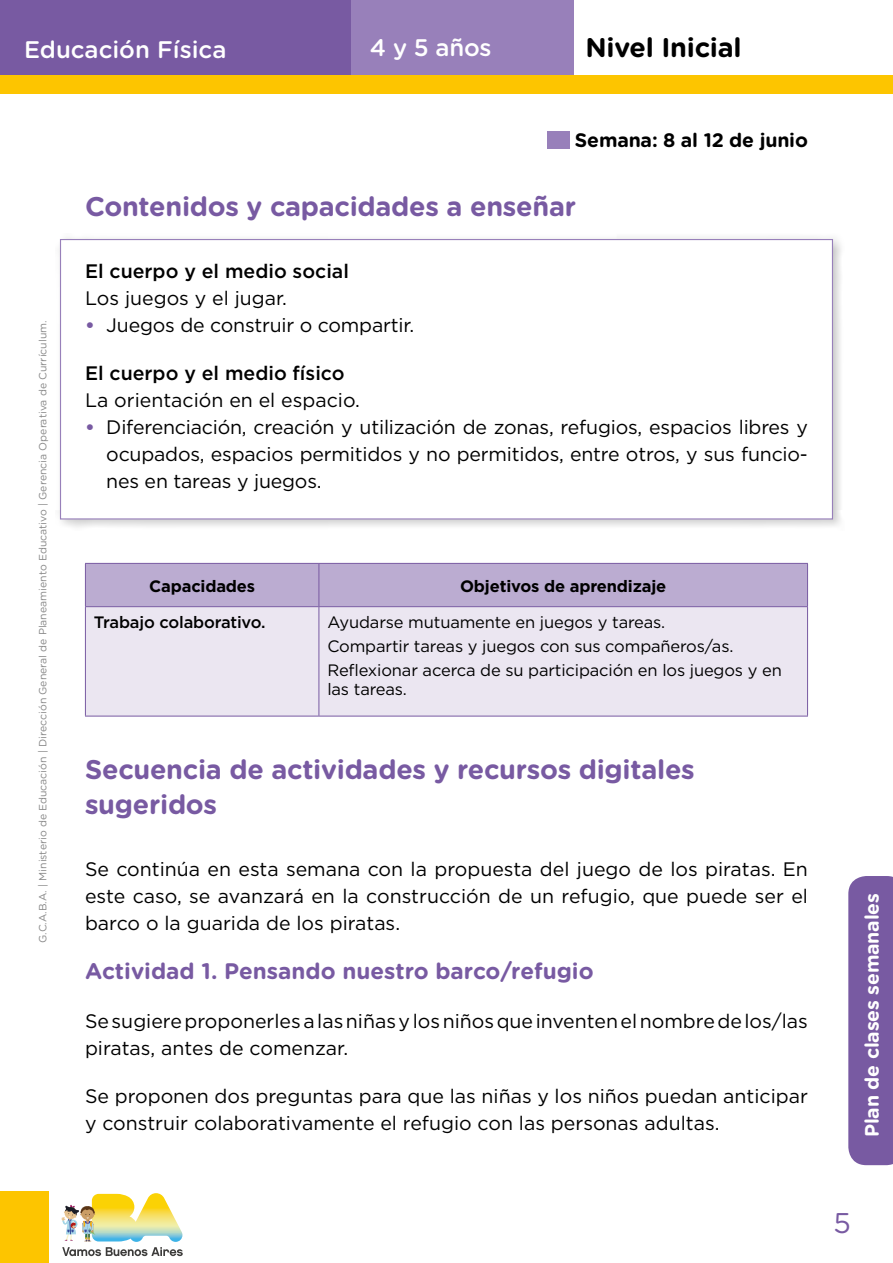
<style>
.page{position:relative;width:893px;height:1263px;background:#fff}
.page>*{position:absolute;margin:0;border:0;box-sizing:border-box;transform-origin:0 0}
.t1{font:28.5px "Gotham Rounded";color:#785aa2}
.t2{font:700 27px/34.5px "Gotham Rounded";letter-spacing:-.01em;color:#785aa2}
.t3{font:700 27px "Gotham Rounded";letter-spacing:-.01em;color:#000}
.t4{font:500 24px "Gotham Rounded";color:#fff}
.t5{font:700 22.5px "Gotham Rounded";color:#785aa2}
.t6{font:19.5px/27px "Gotham";color:#000;text-align:justify}
.t7{font:500 19.5px "Gotham";color:#000}
.t8{font:700 19.5px "Gotham Rounded";letter-spacing:-.01em;color:#fff}
.t9{font:700 19.5px "Gotham Rounded";letter-spacing:-.01em;color:#000}
.t10{font:16.5px/23.7px "Gotham";letter-spacing:-.01em;color:#000}
.t11{font:700 16.5px "Gotham";letter-spacing:-.01em;color:#000}
.t12{font:500 16.5px "Gotham";letter-spacing:-.01em;color:#000}
.t13{font:10.5px "Gotham Rounded";color:#878787}
.s1{font-weight:700;color:#785aa2}
</style>
<div class="page">
<div style="left:0;top:0;width:351px;height:78px;background:#785aa2"></div>
<div style="left:351px;top:0;width:223px;height:78px;background:#9880ba"></div>
<div style="left:0;top:75px;width:893px;height:19px;background:#fdc500"></div>
<svg style="left:848px;top:876px;width:45px;height:289px;background:#7c5fa5"></svg>
<div style="left:0;top:1191px;width:48px;height:72px;background:#fdc500"></div>
<svg style="left:61px;top:1193px;width:122px;height:63px"></svg>
<div style="left:55px;top:233px;width:789px;height:297px;background:#000;opacity:.22"></div>
<div style="left:60px;top:239px;width:773px;height:280px;background:#fff;border:1px solid #9880ba"></div>
<div style="left:547px;top:131px;width:22px;height:18px;background:#9880ba"></div>
<div style="left:86px;top:564px;width:721px;height:42px;background:#bbacd1"></div>
<div style="left:86px;top:607px;width:721px;height:109px;background:#ebe6f1"></div>
<hr style="left:85px;top:563px;width:234px;height:1px;background:#785aa2">
<hr style="left:85px;top:564px;width:1px;height:42px;background:#785aa2">
<hr style="left:319px;top:563px;width:489px;height:1px;background:#785aa2">
<hr style="left:319px;top:564px;width:1px;height:42px;background:#785aa2">
<hr style="left:807px;top:564px;width:1px;height:42px;background:#785aa2">
<hr style="left:85px;top:606px;width:234px;height:1px;background:#785aa2">
<hr style="left:85px;top:607px;width:1px;height:109px;background:#785aa2">
<hr style="left:319px;top:606px;width:489px;height:1px;background:#785aa2">
<hr style="left:319px;top:607px;width:1px;height:109px;background:#785aa2">
<hr style="left:807px;top:607px;width:1px;height:109px;background:#785aa2">
<hr style="left:85px;top:716px;width:234px;height:1px;background:#785aa2">
<hr style="left:319px;top:716px;width:489px;height:1px;background:#785aa2">
<p class="t4" style="left:24px;top:32px;width:204px">Educación Física</p>
<p class="t4" style="left:370px;top:31px;width:123px">4 y 5 años</p>
<h2 class="t3" style="left:585px;top:28px;width:158px">Nivel Inicial</h2>
<p class="t9" style="left:575px;top:126px;width:234px">Semana: 8 al 12 de junio</p>
<p class="t13" style="left:36px;top:943px;width:624px;rotate:-90deg">G.C.A.B.A. | Ministerio de Educación | Dirección General de Planeamiento Educativo | Gerencia Operativa de Currículum.</p>
<h2 class="t2" style="left:85px;top:188px;width:493px">Contenidos y capacidades a enseñar</h2>
<p class="t7" style="left:85px;top:258px;width:265px">El cuerpo y el medio social</p>
<p class="t6" style="left:85px;top:284px;width:204px">Los juegos y el jugar.</p>
<p class="t6" style="left:85px;top:311px;width:331px"><span class="s1">•</span> Juegos de construir o compartir.</p>
<p class="t7" style="left:85px;top:360px;width:261px">El cuerpo y el medio físico</p>
<p class="t6" style="left:85px;top:386px;width:276px">La orientación en el espacio.</p>
<p class="t6" style="left:106px;top:413px;width:703px;text-indent:-21px"><span class="s1">•</span> Diferenciación, creación y utilización de zonas, refugios, espacios libres y ocupados, espacios permitidos y no permitidos, entre otros, y sus funcio&shy;nes en tareas y juegos.</p>
<p class="t11" style="left:149px;top:575px;width:108px">Capacidades</p>
<p class="t11" style="left:460px;top:575px;width:208px">Objetivos de aprendizaje</p>
<p class="t12" style="left:94px;top:612px;width:173px">Trabajo colaborativo.</p>
<p class="t10" style="left:327px;top:610px;width:456px">Ayudarse mutuamente en juegos y tareas.<br>Compartir tareas y juegos con sus compañeros/as.<br>Reflexionar acerca de su participación en los juegos y en</p>
<p class="t10" style="left:327px;top:677px;width:81px">las tareas.</p>
<h2 class="t2" style="left:85px;top:751px;width:611px">Secuencia de actividades y recursos digitales sugeridos</h2>
<p class="t6" style="left:85px;top:855px;width:724px">Se continúa en esta semana con la propuesta del juego de los piratas. En este caso, se avanzará en la construcción de un refugio, que puede ser el barco o la guarida de los piratas.</p>
<p class="t5" style="left:85px;top:955px;width:510px">Actividad 1. Pensando nuestro barco/refugio</p>
<p class="t6" style="left:85px;top:1007px;width:724px">Se sugiere proponerles a las niñas y los niños que inventen el nombre de los/las piratas, antes de comenzar.</p>
<p class="t6" style="left:85px;top:1082px;width:724px">Se proponen dos preguntas para que las niñas y los niños puedan anticipar y construir colaborativamente el refugio con las personas adultas.</p>
<p class="t8" style="left:858px;top:1137px;width:246px;rotate:-90deg">Plan de clases semanales</p>
<h1 class="t1" style="left:833px;top:1203px;width:19px">5</h1>
</div>
